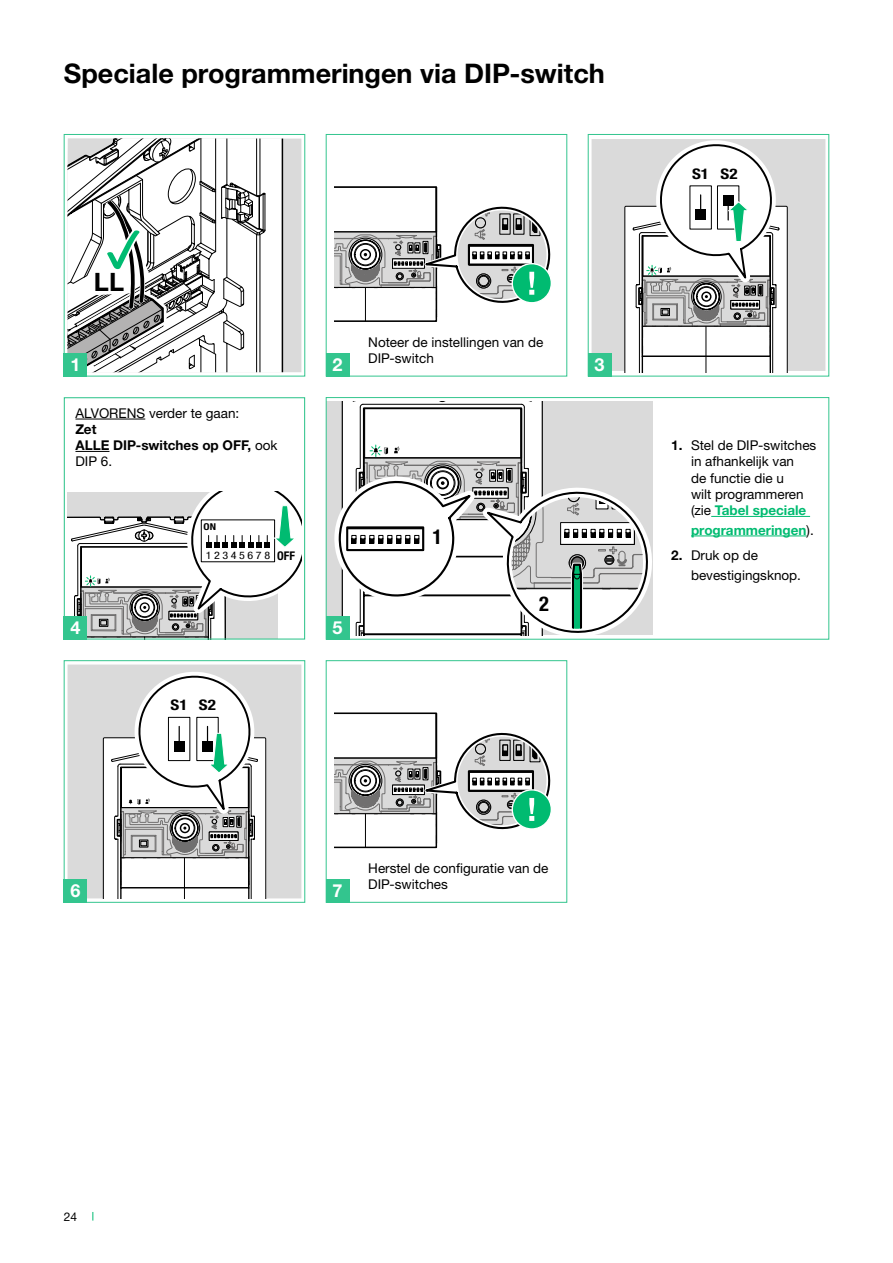
<style>
.page{position:relative;width:893px;height:1263px;background:#fff}
.page>*{position:absolute;margin:0;border:0;box-sizing:border-box;transform-origin:0 0}
.t1{font:700 27px "Helvetica Neue LTW1 G";color:#000}
.t2{font:700 25.35px "Helvetica Neue LTW1 G";color:#000}
.t3{font:700 condensed 20.4px "Helvetica Neue LTW1 G";color:#000}
.t4{font:700 18px "Helvetica Neue LTW1 G";color:#fff}
.t5{font:700 condensed 14.7px "Helvetica Neue LTW1 G";color:#000;scale:1.17 1}
.t6{font:13.5px/16.2px "Helvetica Neue LTW1 G";color:#000}
.t7{font:700 13.5px/16.2px "Helvetica Neue LTW1 G";color:#000}
.t8{font:700 13.5px "Helvetica Neue LTW1 G";color:#00bb71}
.t9{font:700 condensed 12px "Helvetica Neue LTW1 G";color:#000}
.t10{font:12px "Helvetica Neue LTW1 G";color:#000}
.t11{font:condensed 10.35px "Helvetica Neue LTW1 G";letter-spacing:.215em;color:#000;scale:1.17 1}
.t12{font:700 condensed 9.45px "Helvetica Neue LTW1 G";color:#000;scale:1.17 1}
.s1{font-weight:400}
.s2{font-weight:700}
.s3{font-weight:700;color:#00bb71}
.s4{font-weight:400;color:#000}
</style>
<div class="page">
<svg style="left:68px;top:492px;width:233px;height:146px"></svg>
<div style="left:64px;top:397px;width:241px;height:243px;border:1px solid #33c58e"></div>
<div style="left:326px;top:401px;width:16px;height:234px;background:#dadada"></div>
<svg style="left:339px;top:401px;width:314px;height:234px"></svg>
<div style="left:326px;top:397px;width:503px;height:243px;border:1px solid #33c58e"></div>
<div style="left:64px;top:616px;width:23px;height:24px;background:#33c58e"></div>
<div style="left:326px;top:616px;width:23px;height:24px;background:#33c58e"></div>
<svg style="left:334px;top:713px;width:217px;height:135px"></svg>
<hr style="left:365px;top:814px;width:1px;height:33px;background:#000">
<div style="left:326px;top:660px;width:241px;height:243px;border:1px solid #33c58e"></div>
<div style="left:326px;top:879px;width:23px;height:24px;background:#33c58e"></div>
<div style="left:68px;top:664px;width:233px;height:234px;background:#dadada"></div>
<svg style="left:102px;top:664px;width:168px;height:234px"></svg>
<div style="left:64px;top:660px;width:241px;height:243px;border:1px solid #33c58e"></div>
<div style="left:64px;top:879px;width:23px;height:24px;background:#33c58e"></div>
<div style="left:284px;top:138px;width:17px;height:234px;background:#dadada"></div>
<svg style="left:253px;top:138px;width:31px;height:234px"></svg>
<svg style="left:68px;top:138px;width:185px;height:234px"></svg>
<div style="left:64px;top:134px;width:241px;height:242px;border:1px solid #33c58e"></div>
<div style="left:64px;top:353px;width:23px;height:23px;background:#33c58e"></div>
<svg style="left:334px;top:186px;width:217px;height:136px"></svg>
<hr style="left:365px;top:288px;width:1px;height:33px;background:#000">
<div style="left:326px;top:353px;width:23px;height:23px;background:#33c58e"></div>
<div style="left:592px;top:139px;width:233px;height:232px;background:#dadada"></div>
<svg style="left:624px;top:139px;width:167px;height:233px"></svg>
<div style="left:588px;top:134px;width:241px;height:242px;border:1px solid #33c58e"></div>
<div style="left:588px;top:353px;width:23px;height:23px;background:#33c58e"></div>
<hr style="left:75px;top:419px;width:70px;height:1px;background:#000">
<hr style="left:75px;top:451px;width:34px;height:1px;background:#000">
<hr style="left:711px;top:516px;width:99px;height:1px;background:#00bb71">
<hr style="left:691px;top:536px;width:116px;height:1px;background:#00bb71">
<h1 class="t1" style="left:64px;top:57px;width:542px">Speciale programmeringen via DIP-switch</h1>
<h2 class="t2" style="left:94px;top:267px;width:32px">LL</h2>
<h3 class="t4" style="left:70px;top:354px;width:12px">1</h3>
<h3 class="t4" style="left:332px;top:354px;width:12px">2</h3>
<p class="t6" style="left:75px;top:405px;width:165px">ALVORENS verder te gaan:</p>
<p class="t7" style="left:75px;top:421px;width:204px">Zet<br>ALLE DIP-switches op OFF, <span class="s1">ook<br>DIP 6.</span></p>
<p class="t12" style="left:204px;top:521px;width:12px">ON</p>
<p class="t11" style="left:206px;top:550px;width:57px">12345678</p>
<p class="t9" style="left:277px;top:549px;width:19px">OFF</p>
<h3 class="t4" style="left:70px;top:617px;width:12px">4</h3>
<h3 class="t4" style="left:332px;top:617px;width:12px">5</h3>
<p class="t5" style="left:171px;top:696px;width:40px">S1 S2</p>
<p class="t6" style="left:368px;top:334px;width:177px">Noteer de instellingen van de<br>DIP-switch</p>
<h3 class="t3" style="left:432px;top:524px;width:11px">1</h3>
<h3 class="t3" style="left:539px;top:592px;width:11px">2</h3>
<h3 class="t4" style="left:594px;top:354px;width:12px">3</h3>
<h3 class="t4" style="left:70px;top:880px;width:12px">6</h3>
<h3 class="t4" style="left:332px;top:880px;width:12px">7</h3>
<p class="t6" style="left:368px;top:860px;width:182px">Herstel de configuratie van de<br>DIP-switches</p>
<p class="t5" style="left:692px;top:165px;width:40px">S1 S2</p>
<p class="t6" style="left:691px;top:437px;width:127px;text-indent:-20px"><span class="s2">1.</span> Stel de DIP-switches in afhankelijk van<br>de functie die u<br>wilt programmeren (zie <span class="s3">Tabel speciale</span></p>
<p class="t8" style="left:691px;top:521px;width:124px">programmeringen<span class="s4">).</span></p>
<p class="t6" style="left:691px;top:546px;width:112px;line-height:19.5px;text-indent:-20px"><span class="s2">2.</span> Druk op de bevestigingsknop.</p>
<p class="t10" style="left:64px;top:1209px;width:15px">24</p>
</div>
